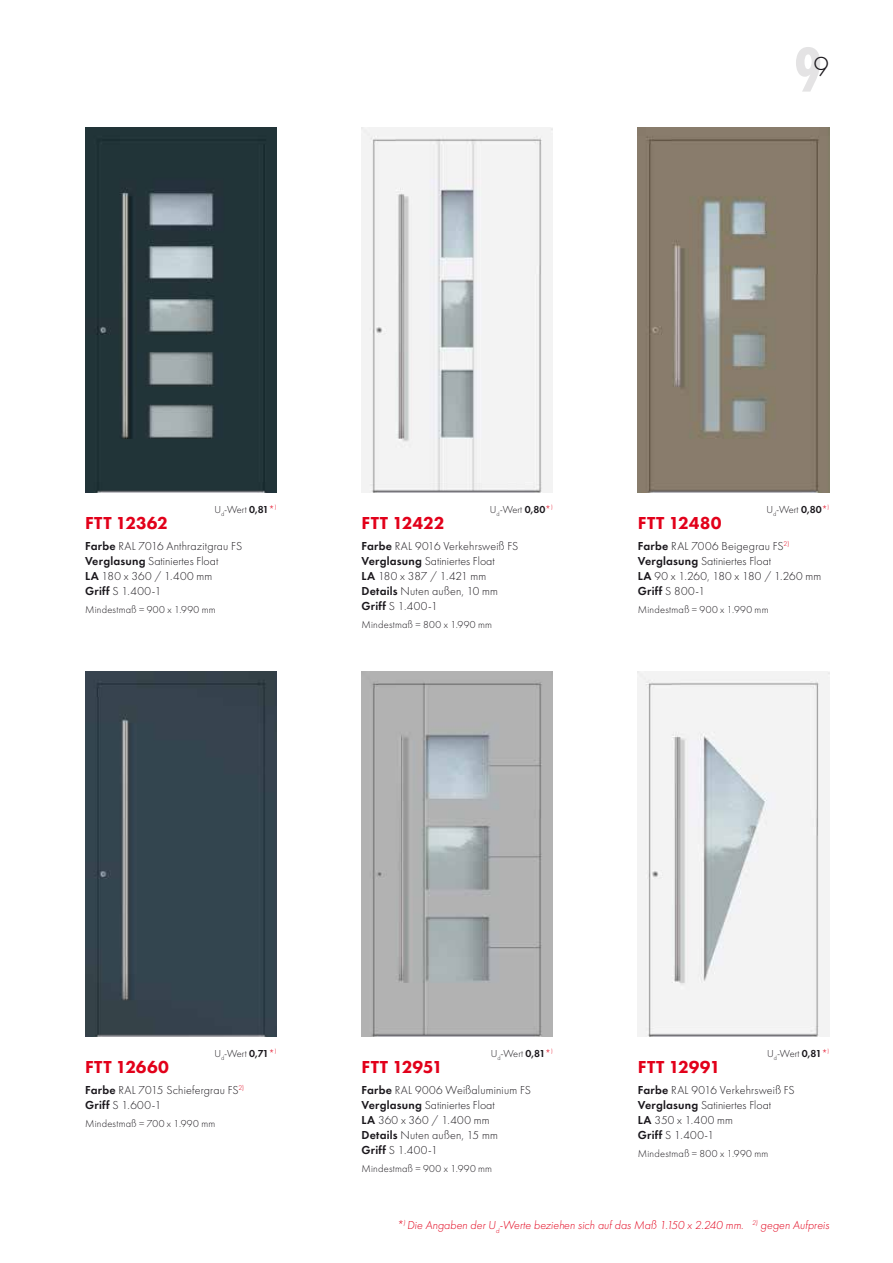
<style>
.page{position:relative;width:893px;height:1263px;background:#fff}
.page>*{position:absolute;margin:0;border:0;box-sizing:border-box;transform-origin:0 0}
.t1{font:700 66px "Futura PT Cond";color:#1a171c}
.t2{font:300 28.5px "Futura PT";color:#1a171c}
.t3{font:800 18px "Futura PT";color:#e2001a}
.t4{font:300 12px/15px "Futura PT";letter-spacing:.015em;color:#1a171c}
.t5{font:italic 300 12px "Futura PT";color:#e2001a}
.t6{font:300 10.5px "Futura PT";letter-spacing:.025em;color:#1a171c}
.s1{font-weight:600}
.s2{color:#e2001a}
</style>
<div class="page">
<img style="left:638px;top:128px;width:191px;height:365px">
<img style="left:361px;top:128px;width:192px;height:365px">
<img style="left:85px;top:128px;width:191px;height:365px">
<img style="left:85px;top:672px;width:191px;height:365px">
<img style="left:361px;top:672px;width:192px;height:365px">
<img style="left:638px;top:672px;width:191px;height:365px">
<h1 class="t1" style="left:794px;top:31px;width:30px">9</h1>
<h2 class="t2" style="left:814px;top:50px;width:17px">9</h2>
<p class="t6" style="left:214px;top:503px;width:63px">U<sub>d</sub>-Wert <span class="s1">0,81</span><span class="s2">*</span><sup>)</sup></p>
<h3 class="t3" style="left:85px;top:511px;width:84px">FTT 12362</h3>
<p class="t4" style="left:85px;top:538px;width:159px"><span class="s1">Farbe</span> RAL 7016 Anthrazitgrau FS<br><span class="s1">Verglasung</span> Satiniertes Float<br><span class="s1">LA</span> 180 x 360 / 1.400 mm<br><span class="s1">Griff</span> S 1.400-1</p>
<p class="t6" style="left:85px;top:603px;width:132px">Mindestmaß = 900 x 1.990 mm</p>
<p class="t6" style="left:490px;top:503px;width:64px">U<sub>d</sub>-Wert <span class="s1">0,80</span><span class="s2">*</span><sup>)</sup></p>
<h3 class="t3" style="left:362px;top:511px;width:85px">FTT 12422</h3>
<p class="t4" style="left:361px;top:538px;width:158px"><span class="s1">Farbe</span> RAL 9016 Verkehrsweiß FS<br><span class="s1">Verglasung</span> Satiniertes Float<br><span class="s1">LA</span> 180 x 387 / 1.421 mm<br><span class="s1">Details</span> Nuten außen, 10 mm<br><span class="s1">Griff</span> S 1.400-1</p>
<p class="t6" style="left:361px;top:618px;width:132px">Mindestmaß = 800 x 1.990 mm</p>
<p class="t6" style="left:766px;top:503px;width:64px">U<sub>d</sub>-Wert <span class="s1">0,80</span><span class="s2">*</span><sup>)</sup></p>
<h3 class="t3" style="left:638px;top:511px;width:85px">FTT 12480</h3>
<p class="t4" style="left:638px;top:538px;width:185px"><span class="s1">Farbe</span> RAL 7006 Beigegrau FS<sup>2)<br></sup><span class="s1">Verglasung</span> Satiniertes Float<br><span class="s1">LA</span> 90 x 1.260, 180 x 180 / 1.260 mm<br><span class="s1">Griff</span> S 800-1</p>
<p class="t6" style="left:638px;top:603px;width:132px">Mindestmaß = 900 x 1.990 mm</p>
<p class="t6" style="left:214px;top:1047px;width:63px">U<sub>d</sub>-Wert <span class="s1">0,71</span><span class="s2">*</span><sup>)</sup></p>
<h3 class="t3" style="left:85px;top:1056px;width:85px">FTT 12660</h3>
<p class="t4" style="left:85px;top:1083px;width:161px"><span class="s1">Farbe</span> RAL 7015 Schiefergrau FS<sup>2)<br></sup><span class="s1">Griff</span> S 1.600-1</p>
<p class="t6" style="left:85px;top:1118px;width:132px">Mindestmaß = 700 x 1.990 mm</p>
<p class="t6" style="left:491px;top:1047px;width:63px">U<sub>d</sub>-Wert <span class="s1">0,81</span><span class="s2">*</span><sup>)</sup></p>
<h3 class="t3" style="left:362px;top:1056px;width:83px">FTT 12951</h3>
<p class="t4" style="left:361px;top:1083px;width:171px"><span class="s1">Farbe</span> RAL 9006 Weißaluminium FS<br><span class="s1">Verglasung</span> Satiniertes Float<br><span class="s1">LA</span> 360 x 360 / 1.400 mm<br><span class="s1">Details</span> Nuten außen, 15 mm<br><span class="s1">Griff</span> S 1.400-1</p>
<p class="t6" style="left:361px;top:1163px;width:132px">Mindestmaß = 900 x 1.990 mm</p>
<p class="t6" style="left:767px;top:1047px;width:63px">U<sub>d</sub>-Wert <span class="s1">0,81</span><span class="s2">*</span><sup>)</sup></p>
<h3 class="t3" style="left:638px;top:1056px;width:84px">FTT 12991</h3>
<p class="t4" style="left:638px;top:1083px;width:158px"><span class="s1">Farbe</span> RAL 9016 Verkehrsweiß FS<br><span class="s1">Verglasung</span> Satiniertes Float<br><span class="s1">LA</span> 350 x 1.400 mm<br><span class="s1">Griff</span> S 1.400-1</p>
<p class="t6" style="left:638px;top:1148px;width:132px">Mindestmaß = 800 x 1.990 mm</p>
<p class="t5" style="left:397px;top:1218px;width:434px">*<sup>)</sup> Die Angaben der U<sub>d</sub>-Werte beziehen sich auf das Maß 1.150 x 2.240 mm. <sup>2)</sup> gegen Aufpreis</p>
</div>
